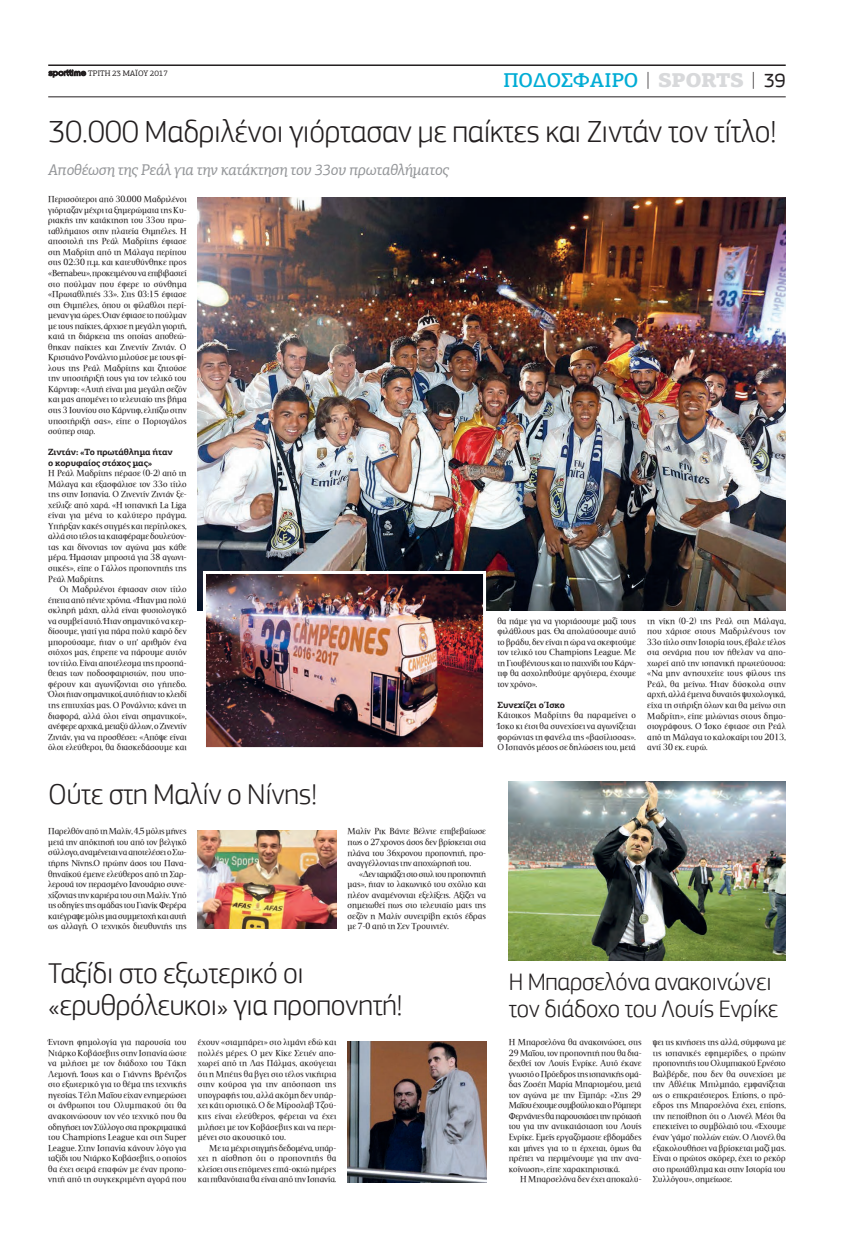
<style>
.page{position:relative;width:851px;height:1248px;background:#fff}
.page>*{position:absolute;margin:0;border:0;box-sizing:border-box;transform-origin:0 0}
.t1{font:300 32px "PF Square Sans Pro";letter-spacing:-.01em;color:#231f20}
.t2{font:300 30px/31.7px "PF Square Sans Pro";letter-spacing:-.01em;color:#231f20}
.t3{font:300 25px/26.7px "PF Square Sans Pro";letter-spacing:-.01em;color:#231f20}
.t4{font:500 20px "PF Agora Slab Pro";letter-spacing:-.01em;color:#00acd5}
.t5{font:italic 15.5px "PF Agora Slab Pro";letter-spacing:-.015em;color:#939598}
.t6{font:700 9px/10.5px "PF Agora Slab Pro";letter-spacing:-.01em;color:#231f20}
.t7{font:8.8px/10.5px "PF Document";color:#231f20;text-align:justify;scale:1.05 1}
.t8{font:8px "PF Agora Slab Pro";letter-spacing:-.01em;color:#231f20}
.s1{font-family:"Kp Uranus";font-size:9px}
.s2{font-weight:100;color:#231f20}
.s3{font-weight:900;color:#d8d9db}
.s4{font-family:"PF Square Sans Pro";font-weight:400;color:#231f20}
</style>
<div class="page">
<hr style="left:48px;top:97px;width:737px;height:1px;background:#231f20">
<hr style="left:48px;top:64px;width:737px;height:2px;background:#231f20">
<img style="left:508px;top:781px;width:277px;height:179px">
<img style="left:198px;top:830px;width:138px;height:98px">
<img style="left:347px;top:1041px;width:139px;height:141px">
<img style="left:198px;top:197px;width:587px;height:413px">
<img style="left:207px;top:575px;width:275px;height:171px">
<div style="left:203px;top:571px;width:283px;height:179px;border:3px solid #fff"></div>
<p class="t8" style="left:48px;top:70px;width:121px"><span class="s1">sporttime</span> ΤΡΙΤΗ 23 ΜΑΪΟΥ 2017</p>
<h3 class="t4" style="left:503px;top:72px;width:283px">ΠΟΔΟΣΦΑΙΡΟ <span class="s2">|</span> <span class="s3">SPORTS</span> <span class="s2">|</span> <span class="s4">39</span></h3>
<h1 class="t1" style="left:48px;top:118px;width:730px">30.000 Μαδριλένοι γιόρτασαν με παίκτες και Ζιντάν τον τίτλο!</h1>
<h3 class="t5" style="left:48px;top:163px;width:402px">Αποθέωση της Ρεάλ για την κατάκτηση του 33ου πρωταθλήματος</h3>
<p class="t7" style="left:48px;top:194px;width:133px">Περισσότεροι από 30.000 Μαδριλένοι γιόρταζαν μέχρι τα ξημερώματα της Κυ&shy;ριακής την κατάκτηση του 33ου πρω&shy;ταθλήματος στην πλατεία Θιμπέλες. Η αποστολή της Ρεάλ Μαδρίτης έφτασε στη Μαδρίτη από τη Μάλαγα περίπου στις 02:30 π.μ. και κατευθύνθηκε προς «Bernabeu», προκειμένου να επιβιβαστεί στο πούλμαν που έφερε το σύνθημα «Πρωταθλητές 33». Στις 03:15 έφτασε στη Θιμπέλες, όπου οι φίλαθλοι περί&shy;μεναν για ώρες. Όταν έφτασε το πούλμαν με τους παίκτες, άρχισε η μεγάλη γιορτή, κατά τη διάρκεια της οποίας αποθεώ&shy;θηκαν παίκτες και Ζινεντίν Ζιντάν. Ο Κριστιάνο Ρονάλντο μιλούσε με τους φί&shy;λους της Ρεάλ Μαδρίτης και ζητούσε την υποστήριξή τους για τον τελικό του Κάρντιφ: «Αυτή είναι μια μεγάλη σεζόν και μας απομένει το τελευταίο της βήμα στις 3 Ιουνίου στο Κάρντιφ, ελπίζω στην υποστήριξή σας», είπε ο Πορτογάλος σούπερ σταρ.</p>
<p class="t6" style="left:48px;top:447px;width:126px">Ζιντάν: «Το πρωτάθλημα ήταν ο κορυφαίος στόχος μας»</p>
<p class="t7" style="left:48px;top:468px;width:133px">Η Ρεάλ Μαδρίτης πέρασε (0-2) από τη Μάλαγα και εξασφάλισε τον 33ο τίτλο της στην Ισπανία. Ο Ζινεντίν Ζιντάν ξε&shy;χείλιζε από χαρά. «Η ισπανική La Liga είναι για μένα το καλύτερο πράγμα.<br>Υπήρξαν κακές στιγμές και περίπλοκες, αλλά στο τέλος τα καταφέραμε δουλεύον&shy;τας και δίνοντας τον αγώνα μας κάθε μέρα. Ήμασταν μπροστά για 38 αγωνι&shy;στικές», είπε ο Γάλλος προπονητής της Ρεάλ Μαδρίτης.</p>
<p class="t7" style="left:48px;top:584px;width:133px;text-indent:11px">Οι Μαδριλένοι έφτασαν στον τίτλο έπειτα από πέντε χρόνια. «Ήταν μια πολύ σκληρή μάχη, αλλά είναι φυσιολογικό να συμβεί αυτό. Ήταν σημαντικό να κερ&shy;δίσουμε, γιατί για πάρα πολύ καιρό δεν μπορούσαμε, ήταν ο υπ' αριθμόν ένα στόχος μας, έπρεπε να πάρουμε αυτόν τον τίτλο. Είναι αποτέλεσμα της προσπά&shy;θειας των ποδοσφαιριστών, που υπο&shy;φέρουν και αγωνίζονται στο γήπεδο.<br>Όλοι ήταν σημαντικοί, αυτό ήταν το κλειδί της επιτυχίας μας. Ο Ρονάλντο; κάνει τη διαφορά, αλλά όλοι είναι σημαντικοί», ανέφερε αρχικά, μεταξύ άλλων, ο Ζινεντίν Ζιντάν, για να προσθέσει: «Απόψε είναι όλοι ελεύθεροι, θα διασκεδάσουμε και</p>
<p class="t7" style="left:497px;top:616px;width:133px">θα πάμε για να γιορτάσουμε μαζί τους φιλάθλους μας. Θα απολαύσουμε αυτό το βράδυ, δεν είναι η ώρα να σκεφτούμε τον τελικό του Champions League. Με τη Γιουβέντους και το παιχνίδι του Κάρν&shy;τιφ θα ασχοληθούμε αργότερα, έχουμε τον χρόνο».</p>
<p class="t6" style="left:497px;top:700px;width:69px">Συνεχίζει ο Ίσκο</p>
<p class="t7" style="left:497px;top:710px;width:133px">Κάτοικος Μαδρίτης θα παραμείνει ο Ίσκο κι έτσι θα συνεχίσει να αγωνίζεται φορώντας τη φανέλα της «βασίλισσας».<br>Ο Ισπανός μέσος σε δηλώσεις του, μετά</p>
<p class="t7" style="left:647px;top:616px;width:133px">τη νίκη (0-2) της Ρεάλ στη Μάλαγα, που χάρισε στους Μαδριλένους τον 33ο τίτλο στην Ιστορία τους, έβαλε τέλος στα σενάρια που τον ήθελαν να απο&shy;χωρεί από την ισπανική πρωτεύουσα: «Να μην ανησυχείτε τους φίλους της Ρεάλ, θα μείνω. Ήταν δύσκολα στην αρχή, αλλά έμεινα δυνατός ψυχολογικά, είχα τη στήριξη όλων και θα μείνω στη Μαδρίτη», είπε μιλώντας στους δημο&shy;σιογράφους. Ο Ίσκο έφτασε στη Ρεάλ από τη Μάλαγα το καλοκαίρι του 2013, αντί 30 εκ. ευρώ.</p>
<h2 class="t2" style="left:48px;top:780px;width:270px">Ούτε στη Μαλίν ο Νίνης!</h2>
<p class="t7" style="left:48px;top:826px;width:133px">Παρελθόν από τη Μαλίν, 4,5 μόλις μήνες μετά την απόκτησή του από τον βελγικό σύλλογο, αναμένεται να αποτελέσει ο Σω&shy;τήρης Νίνης.Ο πρώην άσος του Πανα&shy;θηναϊκού έμεινε ελεύθερος από τη Σαρ&shy;λερουά τον περασμένο Ιανουάριο συνε&shy;χίζοντας την καριέρα του στη Μαλίν. Υπό τις οδηγίες της ομάδας του Γιανίκ Φερέρα κατέγραψε μόλις μια συμμετοχή και αυτή ως αλλαγή. Ο τεχνικός διευθυντής της</p>
<p class="t7" style="left:347px;top:826px;width:133px">Μαλίν Ρικ Βάντε Βέλντε επιβεβαίωσε πως ο 27χρονος άσος δεν βρίσκεται στα πλάνα του 36χρονου προπονητή, προ&shy;αναγγέλλοντας την αποχώρησή του.</p>
<p class="t7" style="left:347px;top:868px;width:133px;text-indent:11px">«Δεν ταιριάζει στο στυλ του προπονητή μας», ήταν το λακωνικό του σχόλιο και πλέον αναμένονται εξελίξεις. Αξίζει να σημειωθεί πως στο τελευταίο ματς της σεζόν η Μαλίν συνετρίβη εκτός έδρας με 7-0 από τη Σεν Τρουιντέν.</p>
<h2 class="t2" style="left:48px;top:959px;width:356px">Ταξίδι στο εξωτερικό οι «ερυθρόλευκοι» για προπονητή!</h2>
<p class="t7" style="left:48px;top:1037px;width:133px">Έντονη φημολογία για παρουσία του Ντάρκο Κοβάσεβιτς στην Ισπανία ώστε να μιλήσει με τον διάδοχο του Τάκη Λεμονή. Ίσως και ο Γιάννης Βρέντζος στο εξωτερικό για το θέμα της τεχνικής ηγεσίας. Τέλη Μαΐου είχαν ενημερώσει οι άνθρωποι του Ολυμπιακού ότι θα ανακοινώσουν τον νέο τεχνικό που θα οδηγήσει τον Σύλλογο στα προκριματικά του Champions League και στη Super League. Στην Ισπανία κάνουν λόγο για ταξίδι του Ντάρκο Κοβάσεβιτς, ο οποίος θα έχει σειρά επαφών με έναν προπο&shy;νητή από τη συγκεκριμένη αγορά που</p>
<p class="t7" style="left:198px;top:1037px;width:133px">έχουν «σταμπάρει» στο λιμάνι εδώ και πολλές μέρες. Ο μεν Κίκε Σετιέν απο&shy;χωρεί από τη Λας Πάλμας, ακούγεται ότι η Μπέτις θα βγει στο τέλος νικήτρια στην κούρσα για την απόσπαση της υπογραφής του, αλλά ακόμη δεν υπάρ&shy;χει κάτι οριστικό. Ο δε Μίροσλαβ Τζού&shy;κιτς είναι ελεύθερος, φέρεται να έχει μιλήσει με τον Κοβάσεβιτς και να περι&shy;μένει στο ακουστικό του.</p>
<p class="t7" style="left:198px;top:1142px;width:133px;text-indent:11px">Με τα μέχρι στιγμής δεδομένα, υπάρ&shy;χει η αίσθηση ότι ο προπονητής θα κλείσει στις επόμενες επτά-οκτώ ημέρες και πιθανότατα θα είναι από την Ισπανία.</p>
<h3 class="t3" style="left:508px;top:970px;width:271px">Η Μπαρσελόνα ανακοινώνει τον διάδοχο του Λουίς Ενρίκε</h3>
<p class="t7" style="left:508px;top:1037px;width:128px">Η Μπαρσελόνα θα ανακοινώσει, στις 29 Μαΐου, τον προπονητή που θα δια&shy;δεχθεί τον Λουίς Ενρίκε. Αυτό έκανε γνωστό ο Πρόεδρος της ισπανικής ομά&shy;δας Ζοσέπ Μαρία Μπαρτομέου, μετά τον αγώνα με την Εϊμπάρ: «Στις 29<br>Μαΐου έχουμε συμβούλιο και ο Ρόμπερτ Φερνάντες θα παρουσιάσει την πρότασή του για την αντικατάσταση του Λουίς Ενρίκε. Εμείς εργαζόμαστε εβδομάδες και μήνες για το τι έρχεται, όμως θα πρέπει να περιμένουμε για την ανα&shy;κοίνωση», είπε χαρακτηριστικά.</p>
<p class="t7" style="left:520px;top:1174px;width:117px">Η Μπαρσελόνα δεν έχει αποκαλύ-</p>
<p class="t7" style="left:652px;top:1037px;width:128px">ψει τις κινήσεις της αλλά, σύμφωνα με τις ισπανικές εφημερίδες, ο πρώην προπονητής του Ολυμπιακού Ερνέστο Βαλβέρδε, που δεν θα συνεχίσει με την Αθλέτικ Μπιλμπάο, εμφανίζεται ως ο επικρατέστερος. Επίσης, ο πρό&shy;εδρος της Μπαρσελόνα έχει, επίσης, την πεποίθηση ότι ο Λιονέλ Μέσι θα επεκτείνει το συμβόλαιό του. «Έχουμε έναν 'γάμο' πολλών ετών. Ο Λιονέλ θα εξακολουθήσει να βρίσκεται μαζί μας.<br>Είναι o πρώτος σκόρερ, έχει το ρεκόρ στο πρωτάθλημα και στην Ιστορία του Συλλόγου», σημείωσε.</p>
</div>
